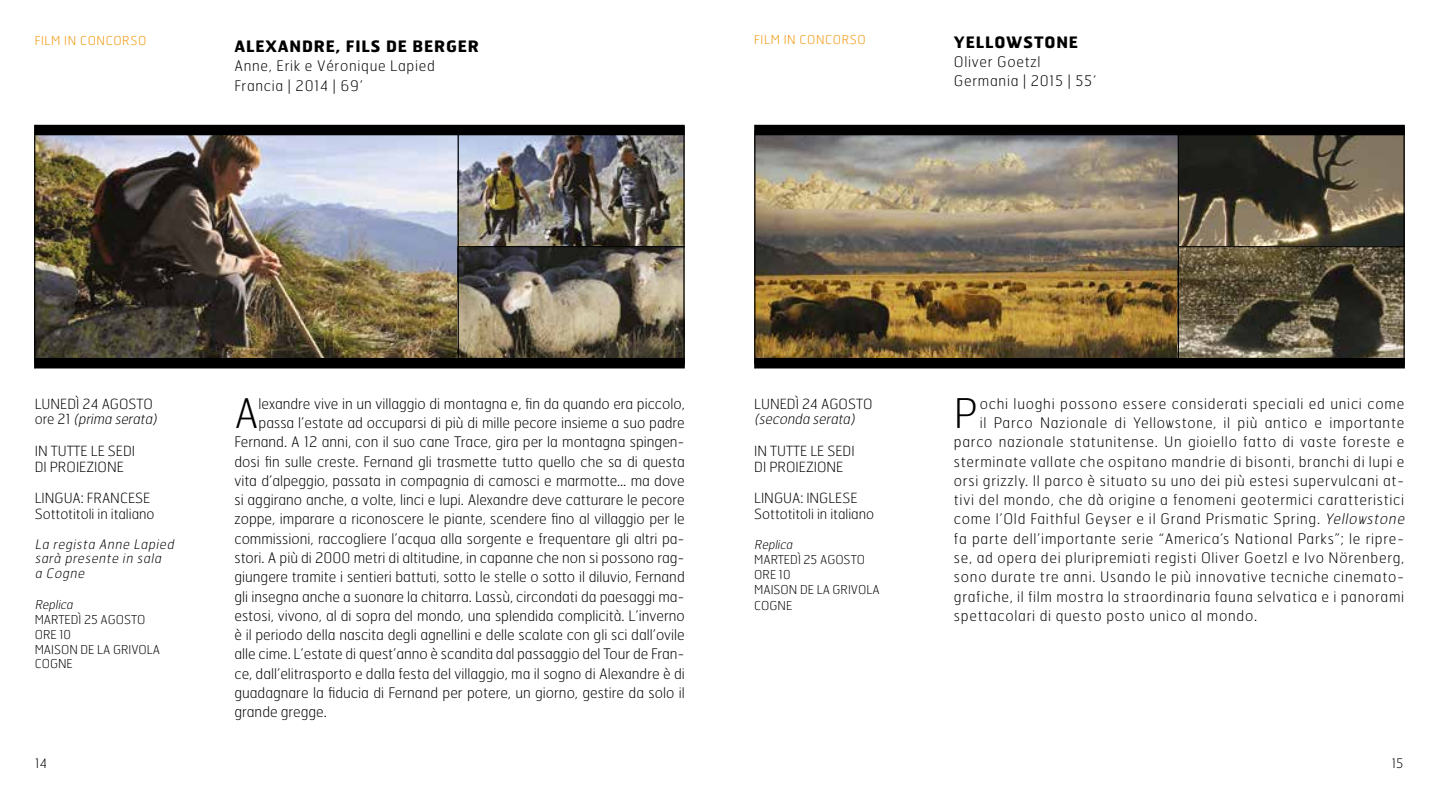
<style>
.page{position:relative;width:1439px;height:794px;background:#fff}
.page>*{position:absolute;margin:0;border:0;box-sizing:border-box;transform-origin:0 0}
.t1{font:100 40.77px "Hermes";color:#000}
.t2{font:700 15.75px "Hermes";letter-spacing:.05em;color:#000}
.t3{font:100 14.53px "Hermes";color:#000}
.t4{font:100 14.53px/19.2px "Hermes";letter-spacing:.05em;color:#000}
.t5{font:100 14px/15.8px "Hermes";color:#000}
.t6{font:italic 100 14px "Hermes";color:#000}
.t7{font:italic 100 13.12px/14px "Hermes";color:#000}
.t8{font:100 13.12px "Hermes";color:#000}
.t9{font:100 12.25px/14.9px "Hermes";letter-spacing:.055em;color:#000}
.t10{font:100 12.25px "Hermes";letter-spacing:.21em;color:#f39200}
.t11{font:italic 100 12.25px "Hermes";color:#000}
.s1{font-style:italic}
</style>
<div class="page">
<img style="left:35px;top:135px;width:650px;height:223px">
<img style="left:755px;top:135px;width:648px;height:223px">
<div style="left:35px;top:125px;width:650px;height:10px;background:#000"></div>
<div style="left:35px;top:358px;width:650px;height:10px;background:#000"></div>
<img style="left:458px;top:247px;width:227px;height:1px">
<hr style="left:458px;top:246px;width:227px;height:1px;background:#000">
<hr style="left:457px;top:128px;width:2px;height:233px;background:#000">
<hr style="left:683px;top:126px;width:1px;height:241px;background:#000">
<hr style="left:34px;top:125px;width:1px;height:243px;background:#000">
<div style="left:755px;top:125px;width:649px;height:10px;background:#000"></div>
<div style="left:755px;top:358px;width:649px;height:10px;background:#000"></div>
<img style="left:1178px;top:247px;width:226px;height:1px">
<hr style="left:1178px;top:246px;width:226px;height:1px;background:#000">
<hr style="left:1177px;top:128px;width:2px;height:233px;background:#000">
<hr style="left:1403px;top:126px;width:1px;height:241px;background:#000">
<hr style="left:754px;top:125px;width:1px;height:243px;background:#000">
<p class="t10" style="left:35px;top:33px;width:113px">film in concorso</p>
<p class="t10" style="left:754px;top:32px;width:113px">film in concorso</p>
<p class="t2" style="left:954px;top:32px;width:24px">YELLOWSTONE</p>
<p class="t4" style="left:954px;top:52px;width:144px">O liver Goetzl<br>Germania | 2015 | 55’</p>
<p class="t2" style="left:234px;top:36px;width:246px">ALEXANDRE, FILS DE BERGER</p>
<p class="t4" style="left:234px;top:56px;width:202px">Anne, Erik e Véronique Lapied<br>Francia | 2014 | 69’</p>
<p class="t5" style="left:35px;top:395px;width:127px">Lunedì 24 ag osto o r e 2 1 <span class="s1">(prima serata)</span></p>
<p class="t5" style="left:35px;top:442px;width:102px">in tutte le sedi di proiezione</p>
<p class="t5" style="left:35px;top:490px;width:121px">Ling ua: francese<br>Sottotitoli in italiano</p>
<p class="t7" style="left:35px;top:536px;width:143px">La regista Anne Lapied sarà presente in sala</p>
<p class="t7" style="left:35px;top:566px;width:54px">a Cogne</p>
<p class="t11" style="left:35px;top:597px;width:42px">Replica</p>
<p class="t9" style="left:35px;top:611px;width:119px">martedì 25 ag osto ore 10<br>maison de la grivola cogne</p>
<h1 class="t1" style="left:234px;top:388px;width:26px">A</h1>
<p class="t3" style="left:259px;top:394px;width:428px">lexandre vive in un villaggio di montagna e, fin da quando era piccolo,</p>
<p class="t3" style="left:259px;top:414px;width:428px">passa l’estate ad occuparsi di più di mille pecore insieme a suo padre</p>
<p class="t3" style="left:234px;top:433px;width:452px">Fernand. A 12 anni, con il suo cane Trace, gira per la montagna spingen-</p>
<p class="t3" style="left:234px;top:452px;width:452px">dosi fin sulle creste. Fernand gli trasmette tutto quello che sa di questa</p>
<p class="t3" style="left:234px;top:471px;width:452px">vita d’alpeggio, passata in compagnia di camosci e marmotte… ma dove</p>
<p class="t3" style="left:234px;top:491px;width:452px">si aggirano anche, a volte, linci e lupi. Alexandre deve catturare le pecore</p>
<p class="t3" style="left:234px;top:510px;width:452px">zoppe, imparare a riconoscere le piante, scendere fino al villaggio per le</p>
<p class="t3" style="left:234px;top:529px;width:452px">commissioni, raccogliere l’acqua alla sorgente e frequentare gli altri pa-</p>
<p class="t3" style="left:234px;top:548px;width:452px">stori. A più di 2000 metri di altitudine, in capanne che non si possono rag-</p>
<p class="t3" style="left:234px;top:568px;width:452px">giungere tramite i sentieri battuti, sotto le stelle o sotto il diluvio, Fernand</p>
<p class="t3" style="left:234px;top:587px;width:452px">gli insegna anche a suonare la chitarra. Lassù, circondati da paesaggi ma-</p>
<p class="t3" style="left:234px;top:606px;width:452px">estosi, vivono, al di sopra del mondo, una splendida complicità. L’inverno</p>
<p class="t3" style="left:234px;top:625px;width:452px">è il periodo della nascita degli agnellini e delle scalate con gli sci dall’ovile</p>
<p class="t3" style="left:234px;top:645px;width:452px">alle cime. L’estate di quest’anno è scandita dal passaggio del Tour de Fran-</p>
<p class="t3" style="left:234px;top:664px;width:452px">ce, dall’elitrasporto e dalla festa del villaggio, ma il sogno di Alexandre è di</p>
<p class="t3" style="left:234px;top:683px;width:452px">guadagnare la fiducia di Fernand per potere, un giorno, gestire da solo il</p>
<p class="t3" style="left:234px;top:702px;width:94px">grande gregge.</p>
<p class="t5" style="left:754px;top:395px;width:120px">Lunedì 24 ag osto</p>
<p class="t6" style="left:754px;top:410px;width:105px">(seconda serata)</p>
<p class="t5" style="left:754px;top:442px;width:102px">in tutte le sedi di proiezione</p>
<p class="t5" style="left:754px;top:490px;width:121px">Lingua: inglese<br>Sottotitoli in italiano</p>
<p class="t11" style="left:754px;top:537px;width:42px">Replica</p>
<p class="t9" style="left:754px;top:552px;width:119px">martedì 25 ag osto ore 10<br>maison de la grivola cogne</p>
<h1 class="t1" style="left:954px;top:388px;width:25px">P</h1>
<p class="t4" style="left:979px;top:394px;width:426px">ochi luoghi possono essere considerati speciali ed unici come</p>
<p class="t4" style="left:979px;top:413px;width:426px">il Parco Nazionale di Yellowstone, il più antico e importante</p>
<p class="t4" style="left:954px;top:432px;width:452px">parco nazionale statunitense. U n gioiello fatto di vaste foreste e</p>
<p class="t4" style="left:954px;top:451px;width:452px">sterminate vallate che ospitano mandrie di bisonti, branchi di lupi e</p>
<p class="t4" style="left:954px;top:471px;width:452px">orsi grizzly. I l parco è situato su uno dei più estesi supervulcani at-</p>
<p class="t4" style="left:954px;top:490px;width:452px">tivi del mondo, che dà origine a fenomeni geotermici caratteristici</p>
<p class="t4" style="left:954px;top:509px;width:455px">come l’O ld Faithful Geyser e il Grand Prismatic Spring. <span class="s1">Yellowstone</span></p>
<p class="t4" style="left:954px;top:528px;width:452px">fa parte dell’importante serie “America’s National Parks”; le ripre-</p>
<p class="t4" style="left:954px;top:548px;width:452px">se, ad opera dei pluripremiati registi O liver Goetzl e Ivo Nörenberg,</p>
<p class="t4" style="left:954px;top:567px;width:452px">sono durate tre anni. Usando le più innovative tecniche cinemato-</p>
<p class="t4" style="left:954px;top:586px;width:452px">grafiche, il film mostra la straordinaria fauna selvatica e i panorami</p>
<p class="t4" style="left:954px;top:605px;width:305px">spettacolari di questo posto unico al mondo.</p>
<p class="t8" style="left:35px;top:755px;width:13px">14</p>
<p class="t8" style="left:1391px;top:755px;width:13px">15</p>
</div>
